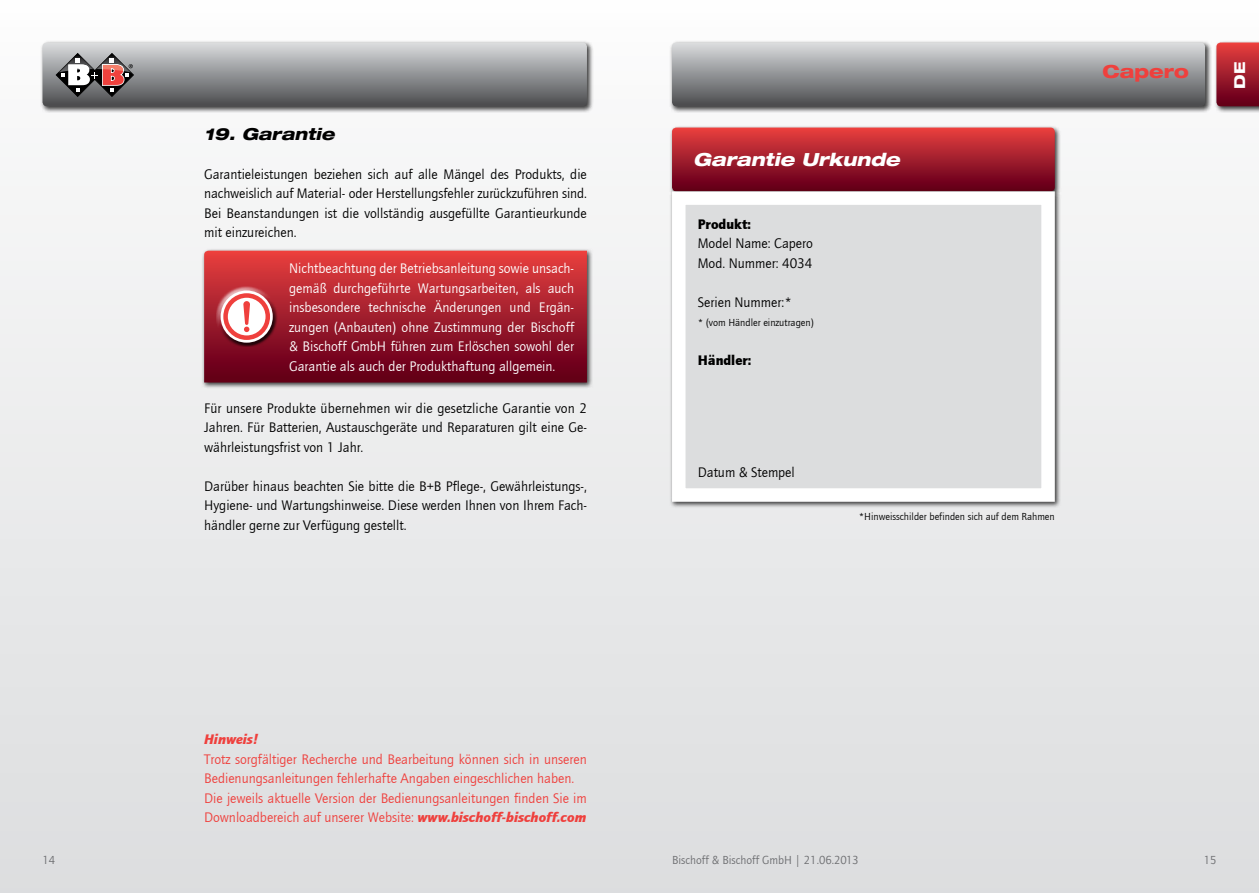
<style>
.page{position:relative;width:1259px;height:893px;background:#fff}
.page>*{position:absolute;margin:0;border:0;box-sizing:border-box;transform-origin:0 0}
.t1{font:800 18px "Helve Neu Hea Ext Obl";color:#fff}
.t2{font:800 18px "Helve Neu Hea Ext";color:#ef403d}
.t3{font:800 16.5px "Helve Neu Hea Ext Obl";color:#000}
.t4{font:800 15px "Helve Neu Hea Ext";color:#fff}
.t5{font:14.25px/19.5px "Quay Sans";color:#000;text-align:justify}
.t6{font:14.25px/19.5px "Quay Sans";color:#fff;text-align:justify}
.t7{font:14.25px/19.5px "Quay Sans";color:#ef403d}
.t8{font:900 14.25px "Quay Sans";color:#000}
.t9{font:italic 900 14.25px "Quay Sans";color:#ef403d}
.t10{font:12px "Quay Sans";color:#6d6e71}
.t11{font:10.5px "Quay Sans";color:#000}
.s1{font-weight:900;font-style:italic}
</style>
<div class="page">
<div style="left:0;top:0;width:1259px;height:893px;background:linear-gradient(to bottom,#fcfcfc,#dcdddf)"></div>
<div style="left:40px;top:40px;width:553px;height:73px;background:#000;opacity:.75"></div>
<div style="left:669px;top:40px;width:542px;height:73px;background:#000;opacity:.75"></div>
<svg style="left:672px;top:43px;width:533px;height:63px;background:#929396"></svg>
<div style="left:1213px;top:40px;width:46px;height:73px;background:#000;opacity:.75"></div>
<svg style="left:1216px;top:43px;width:43px;height:63px;background:#a31f2e"></svg>
<svg style="left:43px;top:43px;width:544px;height:63px;background:#909092"></svg>
<div style="left:202px;top:248px;width:392px;height:141px;background:#000;opacity:.75"></div>
<svg style="left:204px;top:251px;width:383px;height:131px;background:#a21c2b"></svg>
<div style="left:216px;top:286px;width:57px;height:44px;background:#fff;opacity:.75"></div>
<div style="left:220px;top:299px;width:57px;height:48px;background:#000;opacity:.75"></div>
<svg style="left:221px;top:291px;width:52px;height:52px"></svg>
<svg style="left:243px;top:301px;width:7px;height:31px"></svg>
<div style="left:223px;top:293px;width:47px;height:47px;border:4px solid #ef403d;border-radius:50%"></div>
<div style="left:669px;top:125px;width:392px;height:73px;background:#000;opacity:.75"></div>
<svg style="left:672px;top:128px;width:382px;height:61px;background:#a41e2c"></svg>
<div style="left:669px;top:189px;width:392px;height:319px;background:#000;opacity:.75"></div>
<div style="left:672px;top:191px;width:382px;height:311px;background:#dcddde;border:14px solid #fff"></div>
<p class="t3" style="left:204px;top:123px;width:132px">19. Garantie</p>
<p class="t5" style="left:204px;top:164px;width:384px">Garantieleistungen beziehen sich auf alle Mängel des Produkts, die nachweislich auf Material- oder Herstellungsfehler zurückzuführen sind.<br>Bei Beanstandungen ist die vollständig ausgefüllte Garantieurkunde mit einzureichen.</p>
<p class="t6" style="left:289px;top:259px;width:286px">Nichtbeachtung der Betriebsanleitung sowie unsach&shy;gemäß durchgeführte Wartungsarbeiten, als auch insbesondere technische Änderungen und Ergän&shy;zungen (Anbauten) ohne Zustimmung der Bischoff &amp; Bischoff GmbH führen zum Erlöschen sowohl der Garantie als auch der Produkthaftung allgemein.</p>
<p class="t5" style="left:204px;top:398px;width:384px">Für unsere Produkte übernehmen wir die gesetzliche Garantie von 2<br>Jahren. Für Batterien, Austauschgeräte und Reparaturen gilt eine Ge&shy;währleistungsfrist von 1 Jahr.</p>
<p class="t5" style="left:204px;top:476px;width:384px">Darüber hinaus beachten Sie bitte die B+B Pflege-, Gewährleistungs-, Hygiene- und Wartungshinweise. Diese werden Ihnen von Ihrem Fach&shy;händler gerne zur Verfügung gestellt.</p>
<p class="t9" style="left:204px;top:731px;width:56px">Hinweis!</p>
<p class="t7" style="left:204px;top:749px;width:384px">Trotz sorgfältiger Recherche und Bearbeitung können sich in unseren Bedienungsanleitungen fehlerhafte Angaben eingeschlichen haben.<br>Die jeweils aktuelle Version der Bedienungsanleitungen finden Sie im Downloadbereich auf unserer Website: <span class="s1">www.bischoff-bischoff.com</span></p>
<p class="t1" style="left:693px;top:148px;width:208px">Garantie Urkunde</p>
<p class="t8" style="left:698px;top:215px;width:55px">Produkt:</p>
<p class="t5" style="left:698px;top:234px;width:117px">Model Name: Capero<br>Mod. Nummer: 4034</p>
<p class="t5" style="left:698px;top:292px;width:96px">Serien Nummer:*</p>
<p class="t11" style="left:698px;top:317px;width:117px">* (vom Händler einzutragen)</p>
<p class="t8" style="left:698px;top:352px;width:55px">Händler:</p>
<p class="t5" style="left:698px;top:463px;width:98px">Datum &amp; Stempel</p>
<p class="t11" style="left:858px;top:511px;width:198px">*Hinweisschilder befinden sich auf dem Rahmen</p>
<p class="t2" style="left:1102px;top:60px;width:88px">Capero</p>
<p class="t4" style="left:1230px;top:89px;width:28px;rotate:-90deg">DE</p>
<p class="t10" style="left:43px;top:853px;width:14px">14</p>
<p class="t10" style="left:672px;top:853px;width:188px">Bischoff &amp; Bischoff GmbH | 21.06.2013</p>
<p class="t10" style="left:1203px;top:853px;width:14px">15</p>
</div>
